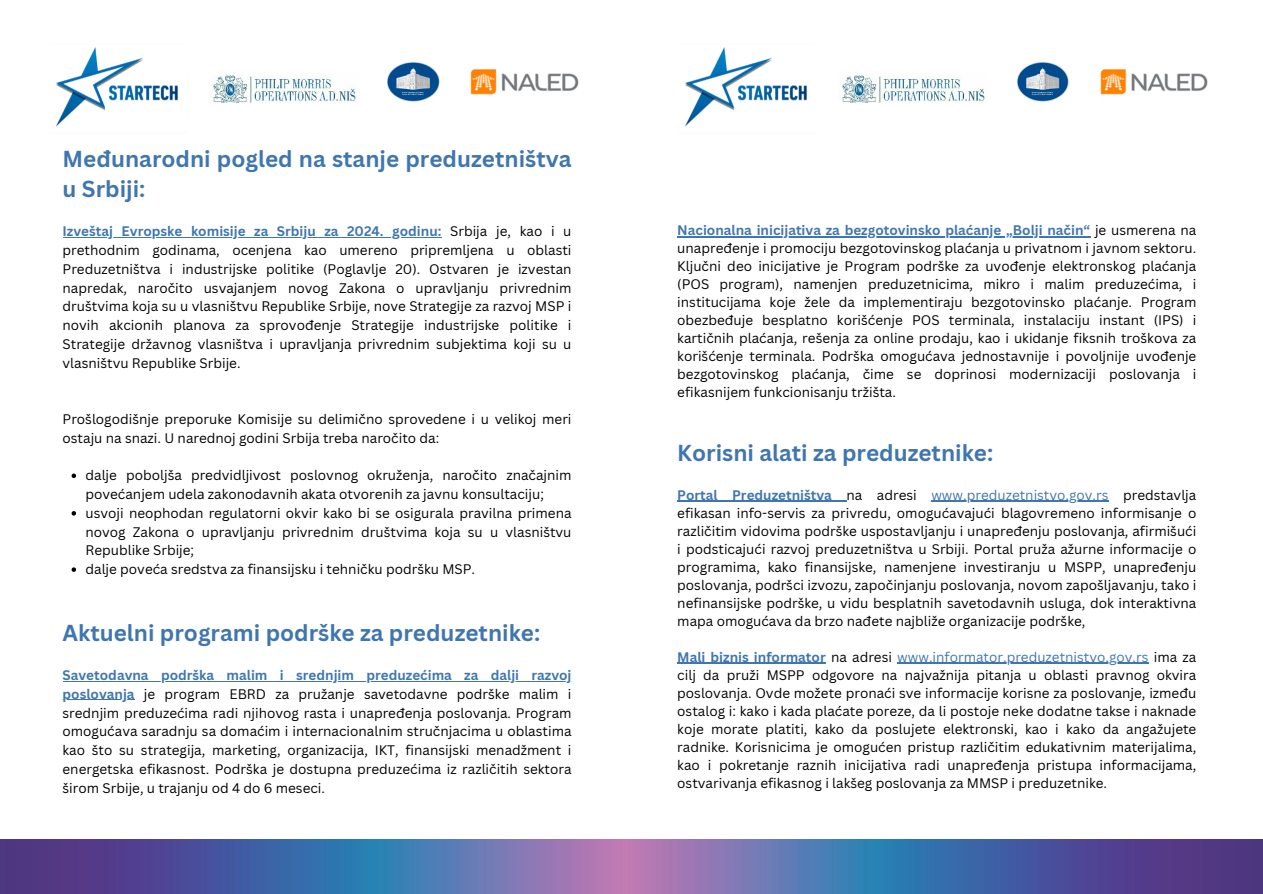
<style>
.page{position:relative;width:1263px;height:894px;background:#fff}
.page>*{position:absolute;margin:0;border:0;box-sizing:border-box;transform-origin:0 0}
.t1{font:700 22.5px/30.8px "Canva Sans";color:#4076b0}
.t2{font:13.5px/18px "Canva Sans";color:#000;text-align:justify}
.t3{font:700 13.5px "Canva Sans";color:#4076b0}
.t4{font:13.5px "Canva Sans";color:#4076b0}
.s1{font-weight:700;color:#4076b0}
.s2{font-family:"Noto Sans"}
.s3{font-weight:400;color:#000}
.s4{color:#4076b0}
.s5{font-weight:700}
.s6{color:#000}
</style>
<div class="page">
<img style="left:470px;top:69px;width:109px;height:26px">
<img style="left:388px;top:62px;width:52px;height:40px">
<img style="left:213px;top:75px;width:144px;height:27px">
<img style="left:56px;top:47px;width:122px;height:80px">
<img style="left:1100px;top:69px;width:108px;height:26px">
<img style="left:1017px;top:62px;width:52px;height:40px">
<img style="left:842px;top:75px;width:144px;height:27px">
<img style="left:685px;top:47px;width:122px;height:80px">
<hr style="left:677px;top:236px;width:413px;height:1px;background:#4076b0">
<hr style="left:677px;top:500px;width:169px;height:1px;background:#4076b0">
<hr style="left:931px;top:500px;width:177px;height:1px;background:#4076b0">
<hr style="left:677px;top:662px;width:149px;height:1px;background:#4076b0">
<hr style="left:897px;top:662px;width:251px;height:1px;background:#4076b0">
<hr style="left:63px;top:237px;width:378px;height:1px;background:#4076b0">
<svg style="left:72px;top:473px;width:4px;height:5px"></svg>
<svg style="left:72px;top:511px;width:4px;height:4px"></svg>
<svg style="left:72px;top:567px;width:4px;height:4px"></svg>
<hr style="left:63px;top:680px;width:509px;height:1px;background:#4076b0">
<hr style="left:63px;top:699px;width:72px;height:1px;background:#4076b0">
<img style="left:627px;top:839px;width:636px;height:54px">
<img style="left:0;top:839px;width:627px;height:54px">
<p class="t1" style="left:63px;top:142px;width:510px">Međunarodni pogled na stanje preduzetništva u Srbiji:</p>
<p class="t2" style="left:63px;top:222px;width:510px;line-height:18.8px"><span class="s1">Izveštaj Evropske komisije za Srbiju za 2024. godinu:</span> Srbija je, kao i u prethodnim godinama, ocenjena kao umereno pripremljena u oblasti Preduzetništva i industrijske politike (Poglavlje 20). Ostvaren je izvestan napredak, naročito usvajanjem novog Zakona o upravljanju privrednim društvima koja su u vlasništvu Republike Srbije, nove Strategije za razvoj MSP i novih akcionih planova za sprovođenje Strategije industrijske politike i Strategije državnog vlasništva i upravljanja privrednim subjektima koji su u vlasništvu Republike Srbije.</p>
<p class="t2" style="left:63px;top:409px;width:510px;line-height:18.8px">Prošlogodišnje preporuke Komisije su delimično sprovedene i u velikoj meri ostaju na snazi. U narednoj godini Srbija treba naročito da:</p>
<p class="t2" style="left:86px;top:465px;width:487px;line-height:18.8px">dalje poboljša predvidljivost poslovnog okruženja, naročito značajnim povećanjem udel<span class="s2">а</span> zakonodavnih akata otvorenih za javnu konsultaciju;</p>
<h1 class="t2" style="left:86px;top:503px;width:488px;line-height:18.8px">usvoji neophodan regulatorni okvir kako bi se osigurala pravilna primena novog Zakona o upravljanju privrednim društvima koja su u vlasništvu Republike Srbije;</h1>
<p class="t2" style="left:86px;top:559px;width:391px">dalje poveća sredstva za finansijsku i tehničku podršku MSP.</p>
<p class="t1" style="left:63px;top:616px;width:479px">Aktuelni programi podrške za preduzetnike:</p>
<p class="t3" style="left:63px;top:665px;width:510px">Savetodavna podrška malim i srednjim preduzećima za dalji razvoj</p>
<p class="t2" style="left:63px;top:684px;width:510px;line-height:18.8px"><span class="s1">poslovanja</span> je program EBRD za pružanje savetodavne podrške malim i srednjim preduzećima radi njihovog rasta i unapređenja poslovanja. Program omogućava saradnju sa domaćim i internacionalnim stručnjacima u oblastima kao što su strategija, marketing, organizacija, IKT, finansijski menadžment i energetska efikasnost. Podrška je dostupna preduzećima iz različitih sektora širom Srbije, u trajanju od 4 do 6 meseci.</p>
<p class="t2" style="left:677px;top:221px;width:521px"><span class="s1">Nacionalna inicijativa za bezgotovinsko plaćanje „Bolji način“</span> je usmerena na unapređenje i promociju bezgotovinskog plaćanja u privatnom i javnom sektoru.<br>Ključni deo inicijative je Program podrške za uvođenje elektronskog plaćanja (POS program), namenjen preduzetnicima, mikro i malim preduzećima, i institucijama koje žele da implementiraju bezgotovinsko plaćanje. Program obezbeđuje besplatno korišćenje POS terminala, instalaciju instant (IPS) i kartičnih plaćanja, rešenja za online prodaju, kao i ukidanje fiksnih troškova za korišćenje terminala. Podrška omogućava jednostavnije i povoljnije uvođenje bezgotovinskog plaćanja, čime se doprinosi modernizaciji poslovanja i efikasnijem funkcionisanju tržišta.</p>
<p class="t1" style="left:677px;top:437px;width:317px">Korisni alati za preduzetnike:</p>
<h1 class="t3" style="left:677px;top:485px;width:241px">Portal Preduzetništva <span class="s3">na adresi</span></h1>
<p class="t2" style="left:677px;top:485px;width:521px;text-indent:254px"><span class="s4">www.preduzetnistvo.gov.rs</span> predstavlja efikasan info-servis za privredu, omogućavajući blagovremeno informisanje o različitim vidovima podrške uspostavljanju i unapređenju poslovanja, afirmišući i podsticajući razvoj preduzetništva u Srbiji. Portal pruža ažurne informacije o programima, kako finansijske, namenjene investiranju u MSPP, unapređenju poslovanja, podršci izvozu, započinjanju poslovanja, novom zapošljavanju, tako i nefinansijske podrške, u vidu besplatnih savetodavnih usluga, dok interaktivna mapa omogućava da brzo nađete najbliže organizacije podrške,</p>
<p class="t4" style="left:677px;top:647px;width:521px"><span class="s5">Mali biznis informator</span> <span class="s6">na adresi</span> www.informator.preduzetnistvo.gov.rs <span class="s6">ima za</span></p>
<p class="t2" style="left:677px;top:665px;width:521px">cilj da pruži MSPP odgovore na najvažnija pitanja u oblasti pravnog okvira poslovanja. Ovde možete pronaći sve informacije korisne za poslovanje, između ostalog i: kako i kada plaćate poreze, da li postoje neke dodatne takse i naknade koje morate platiti, kako da poslujete elektronski, kao i kako da angažujete radnike. Korisnicima je omogućen pristup različitim edukativnim materijalima, kao i pokretanje raznih inicijativa radi unapređenja pristupa informacijama, ostvarivanja efikasnog i lakšeg poslovanja za MMSP i preduzetnike.</p>
</div>
